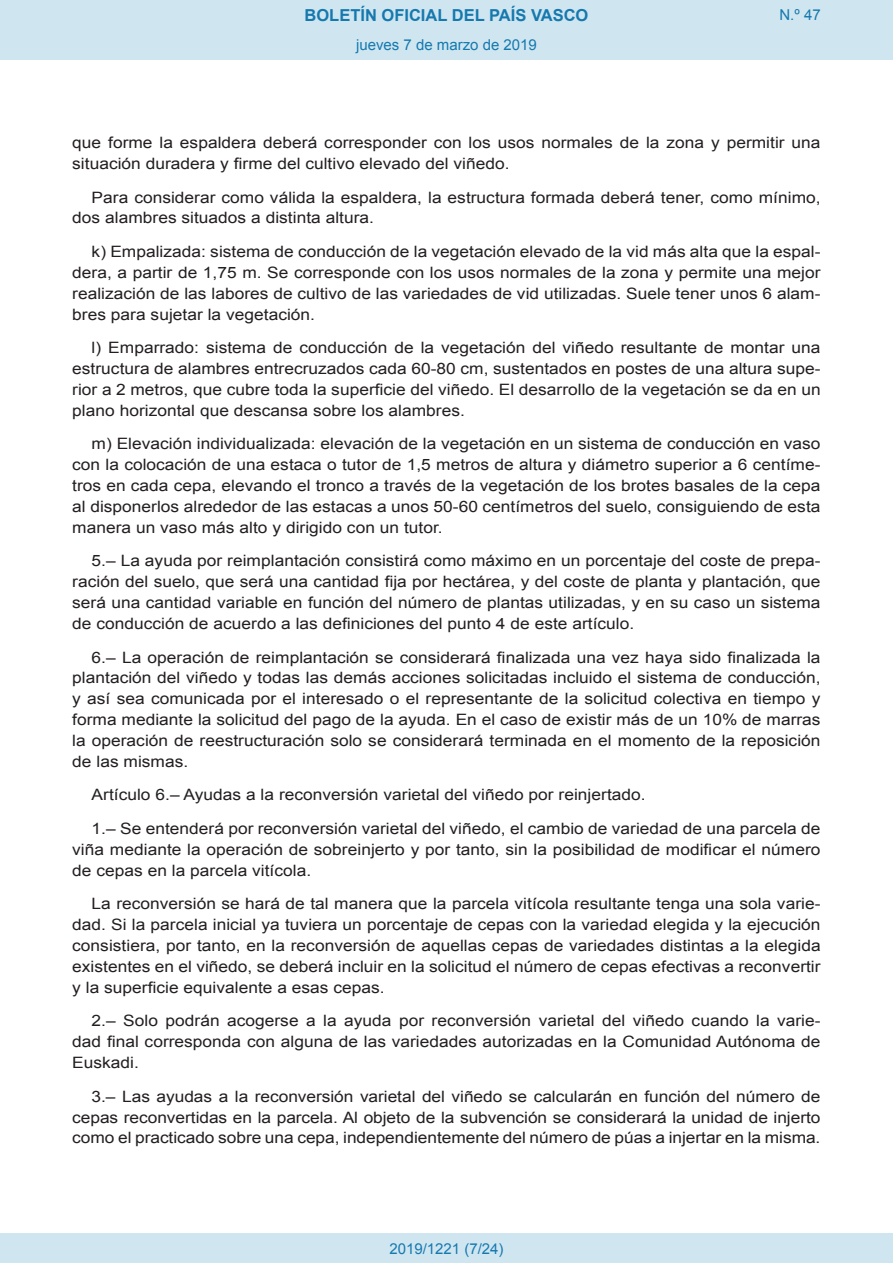
<style>
.page{position:relative;width:893px;height:1263px;background:#fff}
.page>*{position:absolute;margin:0;border:0;box-sizing:border-box;transform-origin:0 0}
.t1{font:700 16.5px "Arial";color:#1679ae}
.BOPVDetalle{font:15.6px/20.9px "Arial";color:#231f20;text-align:justify;scale:1.11 1}
.Paginacion_Centro{font:15px "Arial";color:#1679ae}
</style>
<div class="page">
<div style="left:0;top:0;width:893px;height:60px;background:#cfe6f1"></div>
<div style="left:0;top:1233px;width:893px;height:30px;background:#cfe6f1"></div>
<p class="t1" style="left:305px;top:4px;width:285px">BOLETÍN OFICIAL DEL PAÍS VASCO</p>
<p class="Paginacion_Centro" style="left:356px;top:35px;width:182px">jueves 7 de marzo de 2019</p>
<p class="Paginacion_Centro" style="left:779px;top:5px;width:43px">N.º 47</p>
<p class="BOPVDetalle" style="left:72px;top:132px;width:676px">que forme la espaldera deberá corresponder con los usos normales de la zona y permitir una situación duradera y firme del cultivo elevado del viñedo.</p>
<p class="BOPVDetalle" style="left:72px;top:187px;width:676px;text-indent:19px">Para considerar como válida la espaldera, la estructura formada deberá tener, como mínimo, dos alambres situados a distinta altura.</p>
<p class="BOPVDetalle" style="left:72px;top:241px;width:676px;text-indent:19px">k) Empalizada: sistema de conducción de la vegetación elevado de la vid más alta que la espal&shy;dera, a partir de 1,75 m. Se corresponde con los usos normales de la zona y permite una mejor realización de las labores de cultivo de las variedades de vid utilizadas. Suele tener unos 6 alam&shy;bres para sujetar la vegetación.</p>
<p class="BOPVDetalle" style="left:72px;top:337px;width:676px;text-indent:19px">l) Emparrado: sistema de conducción de la vegetación del viñedo resultante de montar una estructura de alambres entrecruzados cada 60-80 cm, sustentados en postes de una altura supe&shy;rior a 2 metros, que cubre toda la superficie del viñedo. El desarrollo de la vegetación se da en un plano horizontal que descansa sobre los alambres.</p>
<p class="BOPVDetalle" style="left:72px;top:434px;width:676px;text-indent:19px">m) Elevación individualizada: elevación de la vegetación en un sistema de conducción en vaso con la colocación de una estaca o tutor de 1,5 metros de altura y diámetro superior a 6 centíme&shy;tros en cada cepa, elevando el tronco a través de la vegetación de los brotes basales de la cepa al disponerlos alrededor de las estacas a unos 50-60 centímetros del suelo, consiguiendo de esta manera un vaso más alto y dirigido con un tutor.</p>
<p class="BOPVDetalle" style="left:72px;top:551px;width:676px;text-indent:19px">5.– La ayuda por reimplantación consistirá como máximo en un porcentaje del coste de prepa&shy;ración del suelo, que será una cantidad fija por hectárea, y del coste de planta y plantación, que será una cantidad variable en función del número de plantas utilizadas, y en su caso un sistema de conducción de acuerdo a las definiciones del punto 4 de este artículo.</p>
<p class="BOPVDetalle" style="left:72px;top:647px;width:676px;text-indent:19px">6.– La operación de reimplantación se considerará finalizada una vez haya sido finalizada la plantación del viñedo y todas las demás acciones solicitadas incluido el sistema de conducción, y así sea comunicada por el interesado o el representante de la solicitud colectiva en tiempo y forma mediante la solicitud del pago de la ayuda. En el caso de existir más de un 10% de marras la operación de reestructuración solo se considerará terminada en el momento de la reposición de las mismas.</p>
<p class="BOPVDetalle" style="left:92px;top:785px;width:501px">Artículo 6.– Ayudas a la reconversión varietal del viñedo por reinjertado.</p>
<p class="BOPVDetalle" style="left:72px;top:818px;width:676px;text-indent:19px">1.– Se entenderá por reconversión varietal del viñedo, el cambio de variedad de una parcela de viña mediante la operación de sobreinjerto y por tanto, sin la posibilidad de modificar el número de cepas en la parcela vitícola.</p>
<p class="BOPVDetalle" style="left:72px;top:893px;width:676px;text-indent:19px">La reconversión se hará de tal manera que la parcela vitícola resultante tenga una sola varie&shy;dad. Si la parcela inicial ya tuviera un porcentaje de cepas con la variedad elegida y la ejecución consistiera, por tanto, en la reconversión de aquellas cepas de variedades distintas a la elegida existentes en el viñedo, se deberá incluir en la solicitud el número de cepas efectivas a reconvertir y la superficie equivalente a esas cepas.</p>
<p class="BOPVDetalle" style="left:72px;top:1010px;width:676px;text-indent:19px">2.– Solo podrán acogerse a la ayuda por reconversión varietal del viñedo cuando la varie&shy;dad final corresponda con alguna de las variedades autorizadas en la Comunidad Autónoma de Euskadi.</p>
<p class="BOPVDetalle" style="left:72px;top:1086px;width:675px;text-indent:19px">3.– Las ayudas a la reconversión varietal del viñedo se calcularán en función del número de cepas reconvertidas en la parcela. Al objeto de la subvención se considerará la unidad de injerto como el practicado sobre una cepa, independientemente del número de púas a injertar en la misma.</p>
<p class="Paginacion_Centro" style="left:389px;top:1238px;width:116px">2019/1221 (7/24)</p>
</div>
